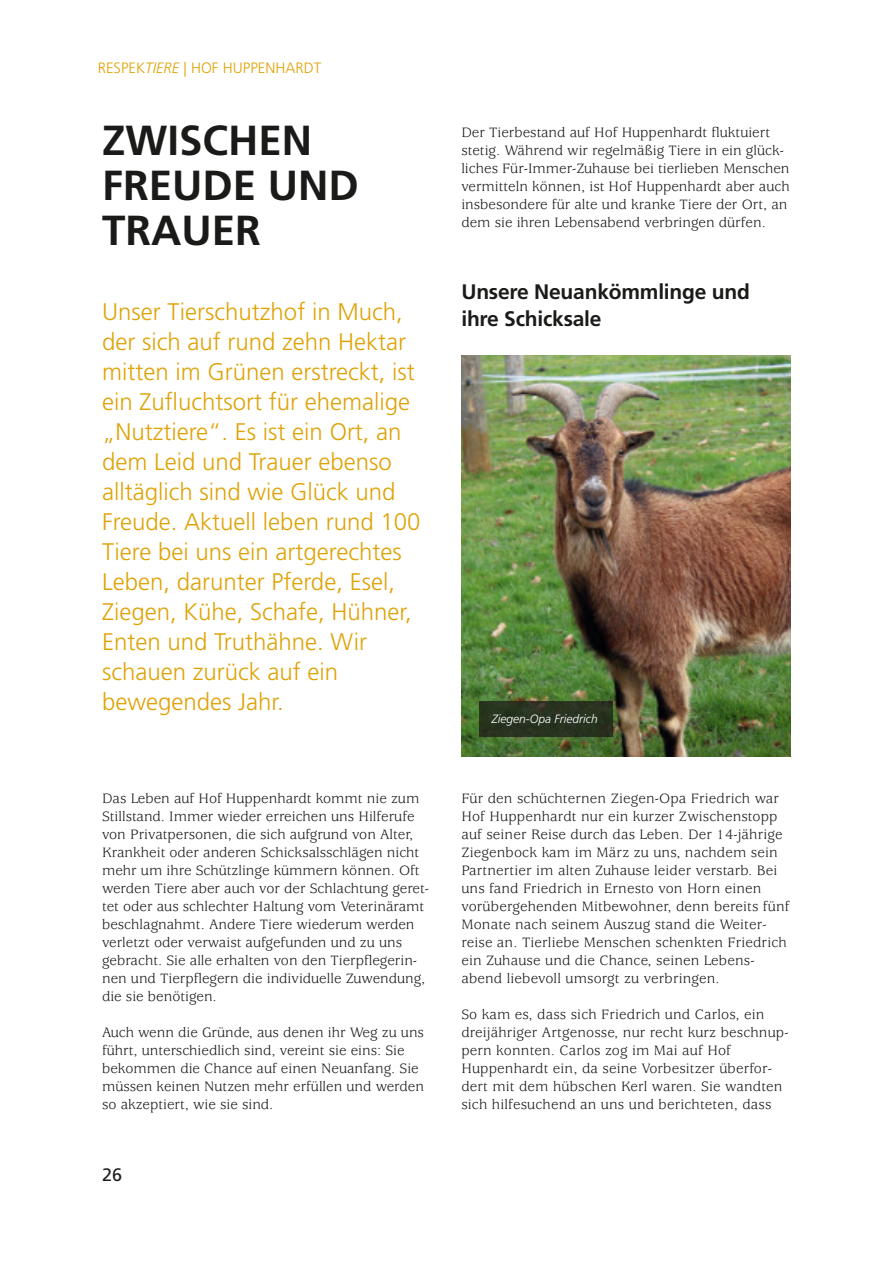
<style>
.page{position:relative;width:893px;height:1263px;background:#fff}
.page>*{position:absolute;margin:0;border:0;box-sizing:border-box;transform-origin:0 0}
.t1{font:700 42px/45px "Frutiger LT Pro";color:#1a1a18}
.t2{font:300 24px/30px "Frutiger LT Pro";color:#dfa307}
.t3{font:700 21px/27px "Frutiger LT Pro";letter-spacing:-.01em;color:#1a1a18}
.t4{font:18px "Frutiger LT Pro";color:#1b1c20}
.t5{font:15px/18px "Usherwood Std";color:#1a1a18}
.t6{font:300 15px "Frutiger LT Pro";color:#dfa307}
.t7{font:italic 300 12px "Frutiger LT Pro";color:#fff}
.s1{font-style:italic}
</style>
<div class="page">
<img style="left:461px;top:356px;width:330px;height:400px">
<div style="left:479px;top:701px;width:133px;height:35px;background:#27331f"></div>
<p class="t6" style="left:98px;top:62px;width:225px">RESPEK<span class="s1">TIERE</span> | HOF HUPPENHARDT</p>
<h1 class="t1" style="left:102px;top:122px;width:258px">ZWISCHEN<br>FREUDE UND<br>TRAUER</h1>
<p class="t2" style="left:102px;top:299px;width:320px">Unser Tierschutzhof in Much, der sich auf rund zehn Hektar mitten im Grünen erstreckt, ist ein Zufluchtsort für ehemalige „Nutztiere“. Es ist ein Ort, an dem Leid und Trauer ebenso alltäglich sind wie Glück und<br>Freude. Aktuell leben rund 100<br>Tiere bei uns ein artgerechtes<br>Leben, darunter Pferde, Esel,<br>Ziegen, Kühe, Schafe, Hühner,<br>Enten und Truthähne. Wir schauen zurück auf ein bewegendes Jahr.</p>
<p class="t5" style="left:102px;top:791px;width:328px">Das Leben auf Hof Huppenhardt kommt nie zum Stillstand. Immer wieder erreichen uns Hilferufe von Privatpersonen, die sich aufgrund von Alter, Krankheit oder anderen Schicksalsschlägen nicht mehr um ihre Schützlinge kümmern können. Oft werden Tiere aber auch vor der Schlachtung geret&shy;tet oder aus schlechter Haltung vom Veterinäramt beschlagnahmt. Andere Tiere wiederum werden verletzt oder verwaist aufgefunden und zu uns gebracht. Sie alle erhalten von den Tierpflegerin&shy;nen und Tierpflegern die individuelle Zuwendung, die sie benötigen.</p>
<p class="t5" style="left:102px;top:1025px;width:323px">Auch wenn die Gründe, aus denen ihr Weg zu uns führt, unterschiedlich sind, vereint sie eins: Sie bekommen die Chance auf einen Neuanfang. Sie müssen keinen Nutzen mehr erfüllen und werden so akzeptiert, wie sie sind.</p>
<p class="t4" style="left:102px;top:1167px;width:22px">26</p>
<p class="t5" style="left:461px;top:125px;width:330px">Der Tierbestand auf Hof Huppenhardt fluktuiert stetig. Während wir regelmäßig Tiere in ein glück&shy;liches Für-Immer-Zuhause bei tierlieben Menschen vermitteln können, ist Hof Huppenhardt aber auch insbesondere für alte und kranke Tiere der Ort, an dem sie ihren Lebensabend verbringen dürfen.</p>
<h3 class="t3" style="left:461px;top:280px;width:290px">Unsere Neuankömmlinge und ihre Schicksale</h3>
<p class="t7" style="left:492px;top:714px;width:107px">Ziegen-Opa Friedrich</p>
<p class="t5" style="left:461px;top:791px;width:330px">Für den schüchternen Ziegen-Opa Friedrich war Hof Huppenhardt nur ein kurzer Zwischenstopp auf seiner Reise durch das Leben. Der 14-jährige Ziegenbock kam im März zu uns, nachdem sein Partnertier im alten Zuhause leider verstarb. Bei uns fand Friedrich in Ernesto von Horn einen vorübergehenden Mitbewohner, denn bereits fünf Monate nach seinem Auszug stand die Weiter&shy;reise an. Tierliebe Menschen schenkten Friedrich ein Zuhause und die Chance, seinen Lebens&shy;abend liebevoll umsorgt zu verbringen.</p>
<p class="t5" style="left:461px;top:1007px;width:329px">So kam es, dass sich Friedrich und Carlos, ein dreijähriger Artgenosse, nur recht kurz beschnup&shy;pern konnten. Carlos zog im Mai auf Hof Huppenhardt ein, da seine Vorbesitzer überfor&shy;dert mit dem hübschen Kerl waren. Sie wandten sich hilfesuchend an uns und berichteten, dass</p>
</div>
